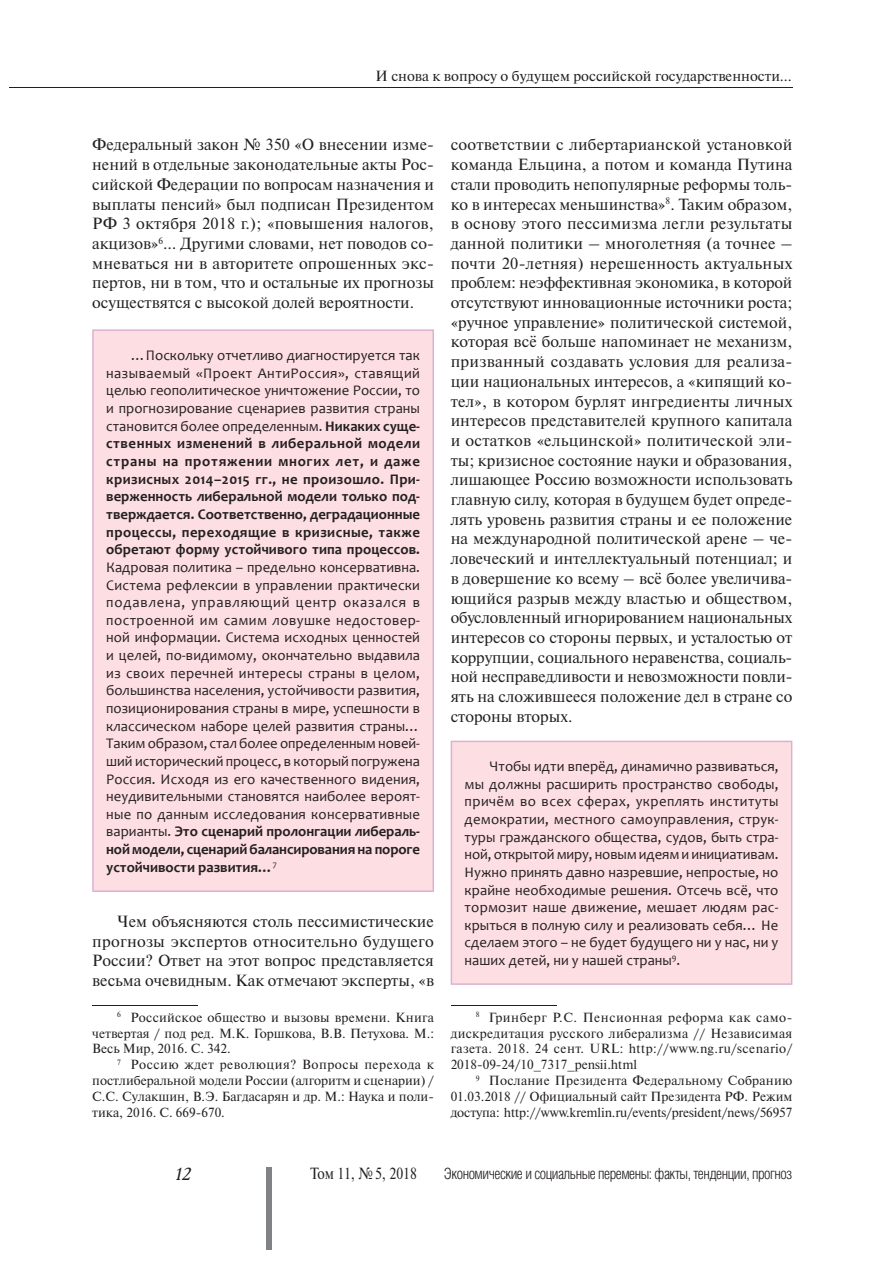
<style>
.page{position:relative;width:893px;height:1263px;background:#fff}
.page>*{position:absolute;margin:0;border:0;box-sizing:border-box;transform-origin:0 0}
.t1{font:italic 17.7px "Academy";color:#231f20}
.t2{font:16.2px/19.6px "Newton C";color:#231f20;text-align:justify}
.t3{font:16.2px "Newton C";color:#231f20;scale:.85 1}
.t4{font:300 15.45px "Helios Cond";letter-spacing:-.03em;color:#231f20}
.t5{font:14.7px/17.7px "Candara";color:#231f20;text-align:justify}
.t6{font:700 14.7px/17.7px "Candara";letter-spacing:.005em;color:#231f20;text-align:justify}
.t7{font:14.7px "Newton C";color:#231f20}
.t8{font:13.2px/15.9px "Newton C";color:#231f20;text-align:justify}
.s1{font-weight:400}
.s2{font-weight:700}
</style>
<div class="page">
<div style="left:451px;top:741px;width:341px;height:244px;background:#fcdee3"></div>
<hr style="left:92px;top:1006px;width:106px;height:1px;background:#231f20">
<div style="left:92px;top:329px;width:342px;height:563px;background:#fcdee3"></div>
<hr style="left:451px;top:1006px;width:105px;height:1px;background:#231f20">
<div style="left:266px;top:1167px;width:6px;height:83px;background:#808285"></div>
<hr style="left:9px;top:87px;width:783px;height:1px;background:#231f20">
<p class="t7" style="left:376px;top:71px;width:418px">И снова к вопросу о будущем российской государственности…</p>
<p class="t2" style="left:92px;top:136px;width:343px">Федеральный закон № 350 «О внесении изме&shy;нений в отдельные законодательные акты Рос&shy;сийской Федерации по вопросам назначения и выплаты пенсий» был подписан Президентом РФ 3 октября 2018 г.); «повышения налогов, акцизов»<sup>6</sup>… Другими словами, нет поводов со&shy;мневаться ни в авторитете опрошенных экс&shy;пертов, ни в том, что и остальные их прогнозы осуществятся с высокой долей вероятности.<sup>7</sup></p>
<p class="t6" style="left:106px;top:348px;width:315px;text-indent:25px"><span class="s1">…Поскольку отчетливо диагностируется так называемый «Проект АнтиРоссия», ставящий целью геополитическое уничтожение России, то и прогнозирование сценариев развития страны становится более определенным.</span> Никаких суще&shy;ственных изменений в либеральной модели страны на протяжении многих лет, и даже кризисных 2014–2015 гг., не произошло. При&shy;верженность либеральной модели только под&shy;тверждается. Соответственно, деградационные процессы, переходящие в кризисные, также обретают форму устойчивого типа процессов.</p>
<p class="t5" style="left:106px;top:560px;width:315px">Кадровая политика – предельно консервативна.<br>Система рефлексии в управлении практически подавлена, управляющий центр оказался в построенной им самим ловушке недостовер&shy;ной информации. Система исходных ценностей и целей, по-видимому, окончательно выдавила из своих перечней интересы страны в целом, большинства населения, устойчивости развития, позиционирования страны в мире, успешности в классическом наборе целей развития страны… Таким образом, стал более определенным новей&shy;ший исторический процесс, в который погружена Россия. Исходя из его качественного видения, неудивительными становятся наиболее вероят&shy;ные по данным исследования консервативные варианты. <span class="s2">Это сценарий пролонгации либераль&shy;ноймодели, сценарий балансирования на пороге устойчивости развития…</span><sup>7</sup></p>
<p class="t2" style="left:92px;top:913px;width:343px;text-indent:25px">Чем объясняются столь пессимистические прогнозы экспертов относительно будущего России? Ответ на этот вопрос представляется весьма очевидным. Как отмечают эксперты, «в</p>
<p class="t8" style="left:92px;top:1010px;width:343px;text-indent:25px"><sup>6</sup> Российское общество и вызовы времени. Книга четвертая / под ред. М.К. Горшкова, В.В. Петухова. М.:<br>Весь Мир, 2016. С. 342.</p>
<p class="t8" style="left:92px;top:1058px;width:343px;text-indent:25px"><sup>7</sup> Россию ждет революция? Вопросы перехода к постлиберальной модели России (алгоритм и сценарии) / С.С. Сулакшин, В.Э. Багдасарян и др. М.: Наука и поли&shy;тика, 2016. С. 669-670.</p>
<p class="t2" style="left:451px;top:136px;width:343px">соответствии с либертарианской установкой команда Ельцина, а потом и команда Путина стали проводить непопулярные реформы толь&shy;ко в интересах меньшинства»<sup>8</sup>. Таким образом, в основу этого пессимизма легли результаты данной политики – многолетняя (а точнее – почти 20-летняя) нерешенность актуальных проблем: неэффективная экономика, в которой отсутствуют инновационные источники роста; «ручное управление» политической системой, которая всё больше напоминает не механизм, призванный создавать условия для реализа&shy;ции национальных интересов, а «кипящий ко&shy;тел», в котором бурлят ингредиенты личных интересов представителей крупного капитала и остатков «ельцинской» политической эли&shy;ты; кризисное состояние науки и образования, лишающее Россию возможности использовать главную силу, которая в будущем будет опреде&shy;лять уровень развития страны и ее положение на международной политической арене – че&shy;ловеческий и интеллектуальный потенциал; и в довершение ко всему – всё более увеличива&shy;ющийся разрыв между властью и обществом, обусловленный игнорированием национальных интересов со стороны первых, и усталостью от коррупции, социального неравенства, социаль&shy;ной несправедливости и невозможности повли&shy;ять на сложившееся положение дел в стране со стороны вторых.<sup>9</sup></p>
<p class="t5" style="left:465px;top:759px;width:315px;text-indent:25px">Чтобы идти вперёд, динамично развиваться, мы должны расширить пространство свободы, причём во всех сферах, укреплять институты демократии, местного самоуправления, струк&shy;туры гражданского общества, судов, быть стра&shy;ной, открытоймиру, новымидеями инициативам.<br>Нужно принять давно назревшие, непростые, но крайне необходимые решения. Отсечь всё, что тормозит наше движение, мешает людям рас&shy;крыться в полную силу и реализовать себя… Не сделаем этого – не будет будущего ни у нас, ни у наших детей, ни у нашей страны<sup>9</sup>.</p>
<p class="t8" style="left:451px;top:1010px;width:343px;text-indent:25px"><sup>8</sup> Гринберг Р.С. Пенсионная реформа как само&shy;дискредитация русского либерализма // Независи мая газета. 2018. 24 сент. URL: http://www.ng.ru/scenario/ 2018-09-24/10_7317_pensii.html</p>
<p class="t8" style="left:451px;top:1074px;width:343px;text-indent:25px"><sup>9</sup> Послание Президента Федеральному Собранию 01.03.2018 // Официальный сайт Президента РФ. Режим доступа: http://www.kremlin.ru/events/president/news/56957</p>
<p class="t1" style="left:176px;top:1165px;width:18px">12</p>
<p class="t3" style="left:310px;top:1167px;width:127px">Том 11, № 5, 2018</p>
<p class="t4" style="left:444px;top:1168px;width:350px">Экономические и социальные перемены: факты, тенденции, прогноз</p>
</div>
